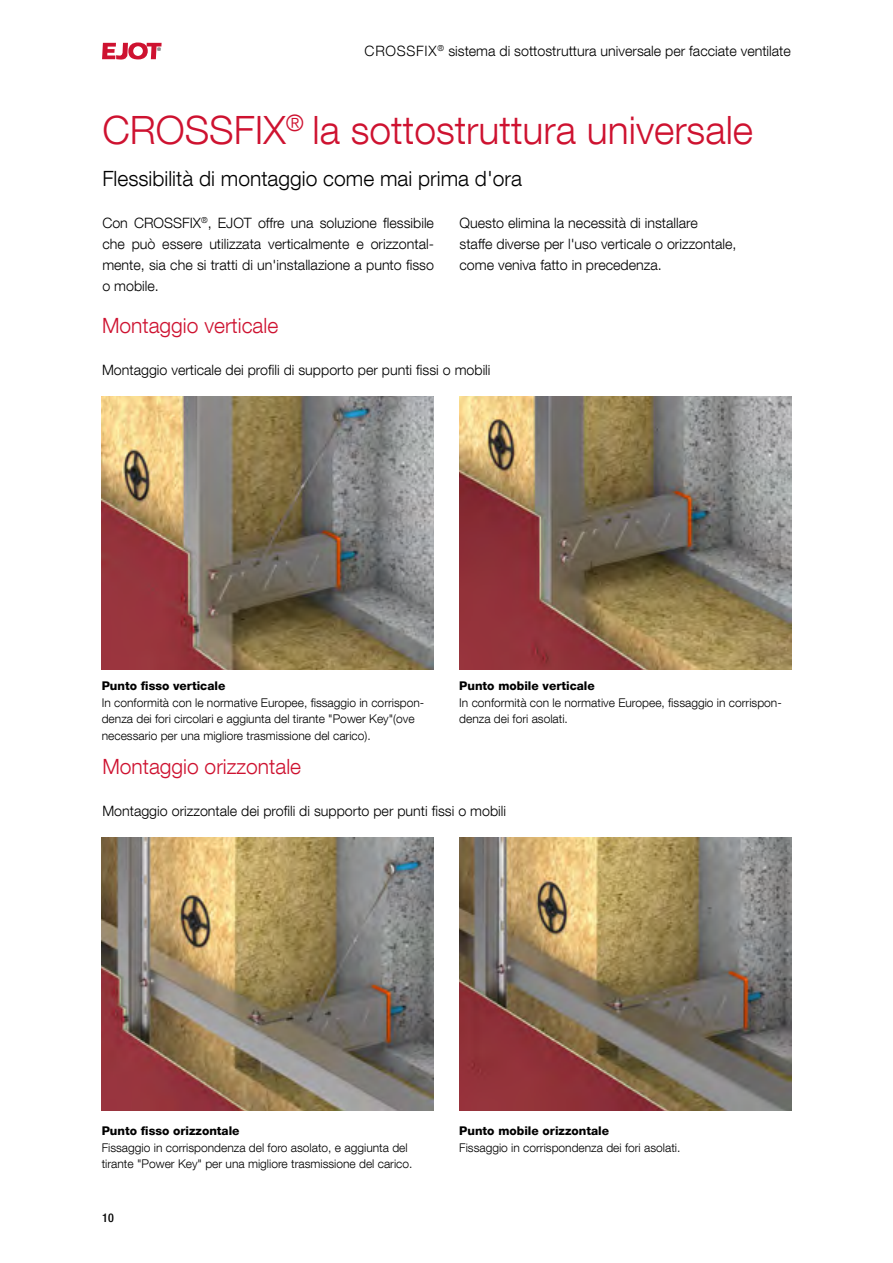
<style>
.page{position:relative;width:893px;height:1263px;background:#fff}
.page>*{position:absolute;margin:0;border:0;box-sizing:border-box;transform-origin:0 0}
.t1{font:300 39px "Helvetica Neue LT Com";color:#ce1230}
.t2{font:300 21px "Helvetica Neue LT Com";color:#000}
.t3{font:300 21px "Helvetica Neue LT Com";color:#ce1230}
.t4{font:300 14.25px/21px "Helvetica Neue LT Com";color:#000;text-align:justify}
.t5{font:300 12px/16.5px "Helvetica Neue LT Com";color:#000}
.t6{font:800 12px "Helvetica Neue LT Com";color:#000}
.t7{font:500 condensed 12px "Helvetica Neue LT Com";color:#000}
</style>
<div class="page">
<svg style="left:102px;top:42px;width:60px;height:18px"></svg>
<img style="left:102px;top:396px;width:332px;height:273px">
<img style="left:459px;top:396px;width:332px;height:273px">
<img style="left:102px;top:837px;width:332px;height:273px">
<img style="left:459px;top:837px;width:332px;height:273px">
<p class="t4" style="left:365px;top:40px;width:428px">CROSSFIX<sup>®</sup> sistema di sottostruttura universale per facciate ventilate</p>
<h1 class="t1" style="left:102px;top:106px;width:652px">CROSSFIX<sup>®</sup> la sottostruttura universale</h1>
<h2 class="t2" style="left:102px;top:166px;width:421px">Flessibilità di montaggio come mai prima d'ora</h2>
<p class="t4" style="left:102px;top:212px;width:333px">Con CROSSFIX<sup>®</sup>, EJOT offre una soluzione flessibile che può essere utilizzata verticalmente e orizzontal&shy;mente, sia che si tratti di un'installazione a punto fisso o mobile.</p>
<p class="t4" style="left:460px;top:212px;width:278px;text-align:left">Questo elimina la necessità di installare<br>staffe diverse per l'uso verticale o orizzontale, come veniva fatto in precedenza.</p>
<h2 class="t3" style="left:102px;top:313px;width:178px">Montaggio verticale</h2>
<p class="t4" style="left:102px;top:359px;width:390px">Montaggio verticale dei profili di supporto per punti fissi o mobili</p>
<p class="t6" style="left:102px;top:679px;width:125px">Punto fisso verticale</p>
<p class="t5" style="left:102px;top:694px;width:324px">In conformità con le normative Europee, fissaggio in corrispon&shy;denza dei fori circolari e aggiunta del tirante "Power Key"(ove necessario per una migliore trasmissione del carico).</p>
<p class="t6" style="left:459px;top:679px;width:137px">Punto mobile verticale</p>
<p class="t5" style="left:459px;top:694px;width:324px">In conformità con le normative Europee, fissaggio in corrispon&shy;denza dei fori asolati.</p>
<h2 class="t3" style="left:102px;top:754px;width:200px">Montaggio orizzontale</h2>
<p class="t4" style="left:102px;top:800px;width:405px">Montaggio orizzontale dei profili di supporto per punti fissi o mobili</p>
<p class="t6" style="left:102px;top:1124px;width:139px">Punto fisso orizzontale</p>
<p class="t5" style="left:102px;top:1139px;width:312px">Fissaggio in corrispondenza del foro asolato, e aggiunta del tirante "Power Key" per una migliore trasmissione del carico.</p>
<p class="t7" style="left:102px;top:1211px;width:13px">10</p>
<p class="t6" style="left:459px;top:1124px;width:151px">Punto mobile orizzontale</p>
<p class="t5" style="left:459px;top:1139px;width:223px">Fissaggio in corrispondenza dei fori asolati.</p>
</div>
